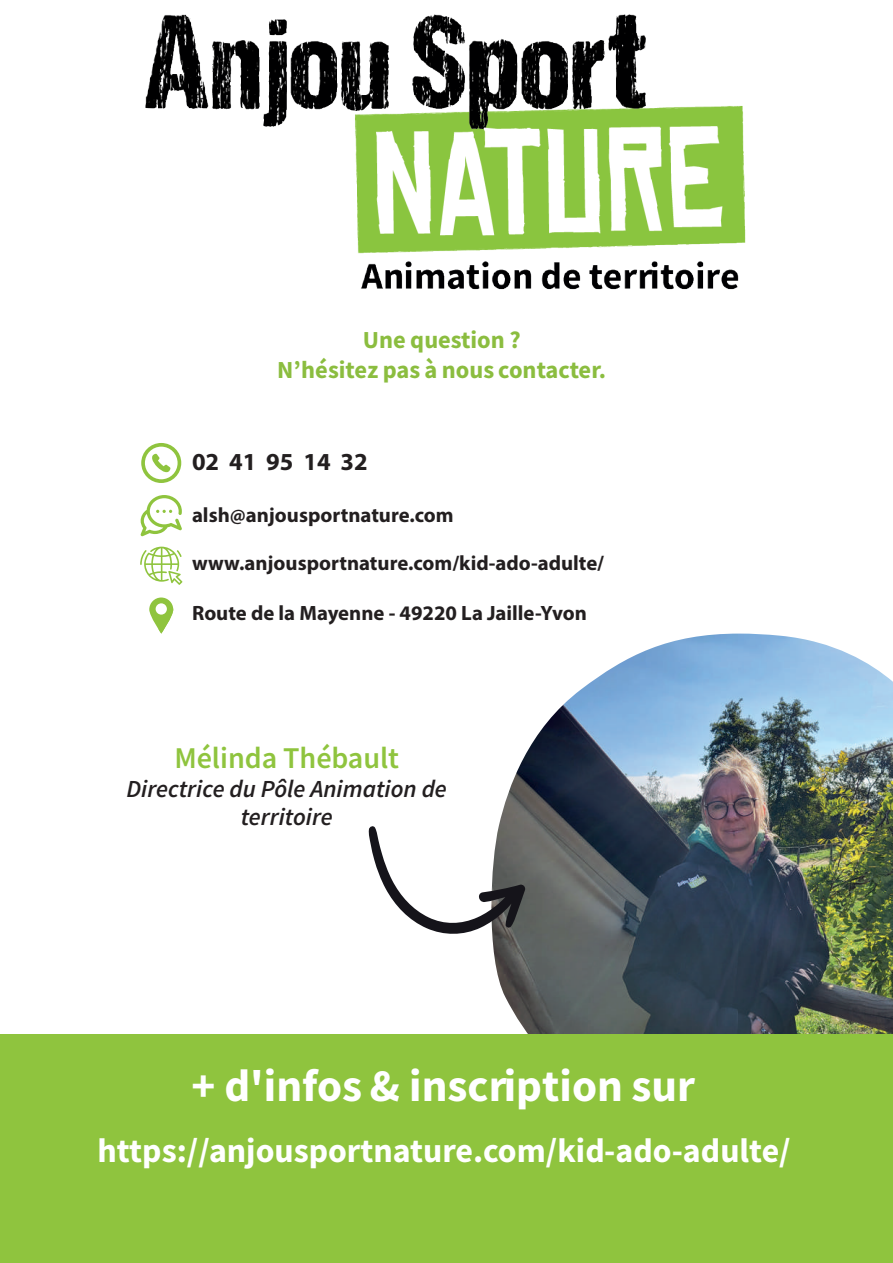
<style>
.page{position:relative;width:893px;height:1263px;background:#fff}
.page>*{position:absolute;margin:0;border:0;box-sizing:border-box;transform-origin:0 0}
.t1{font:45.3px "Source Sans Variable";letter-spacing:.045em;color:#fff}
.t2{font:33.9px "Source Sans Variable";letter-spacing:.045em;color:#fff}
.t3{font:30.15px "Source Sans Variable";letter-spacing:.03em;color:#8fc43e}
.t4{font:24.45px/30.2px "Source Sans Variable";letter-spacing:.04em;color:#8bbd3f;text-align:center}
.t5{font:italic 24.45px/28.3px "Source Sans Variable";letter-spacing:.035em;color:#231f20;text-align:center}
.t6{font:700 24.45px "Myriad Pro";color:#231f20}
.t7{font:700 20.7px "Myriad Pro";color:#231f20}
</style>
<div class="page">
<img style="left:491px;top:634px;width:402px;height:401px">
<svg style="left:141px;top:443px;width:40px;height:40px"></svg>
<svg style="left:149px;top:597px;width:24px;height:37px"></svg>
<svg style="left:151px;top:599px;width:22px;height:35px"></svg>
<svg style="left:141px;top:495px;width:41px;height:41px"></svg>
<svg style="left:140px;top:547px;width:42px;height:38px"></svg>
<svg style="left:368px;top:825px;width:158px;height:111px"></svg>
<div style="left:0;top:1035px;width:893px;height:228px;background:#8fc43e"></div>
<img style="left:145px;top:15px;width:601px;height:275px">
<p class="t4" style="left:277px;top:325px;width:328px">Une question ?<br>N’hésitez pas à nous contacter.</p>
<p class="t6" style="left:192px;top:445px;width:177px">02 41 95 14 32</p>
<p class="t7" style="left:192px;top:502px;width:263px">alsh@anjousportnature.com</p>
<p class="t7" style="left:192px;top:550px;width:414px">www.anjousportnature.com/kid-ado-adulte/</p>
<p class="t7" style="left:192px;top:599px;width:396px">Route de la Mayenne - 49220 La Jaille-Yvon</p>
<h3 class="t3" style="left:174px;top:740px;width:224px">Mélinda Thébault</h3>
<p class="t5" style="left:126px;top:774px;width:321px">Directrice du Pôle Animation de territoire</p>
<h1 class="t1" style="left:191px;top:1059px;width:501px">+ d'infos &amp; inscription sur</h1>
<h2 class="t2" style="left:98px;top:1131px;width:695px">https://anjousportnature.com/kid-ado-adulte/</h2>
</div>
